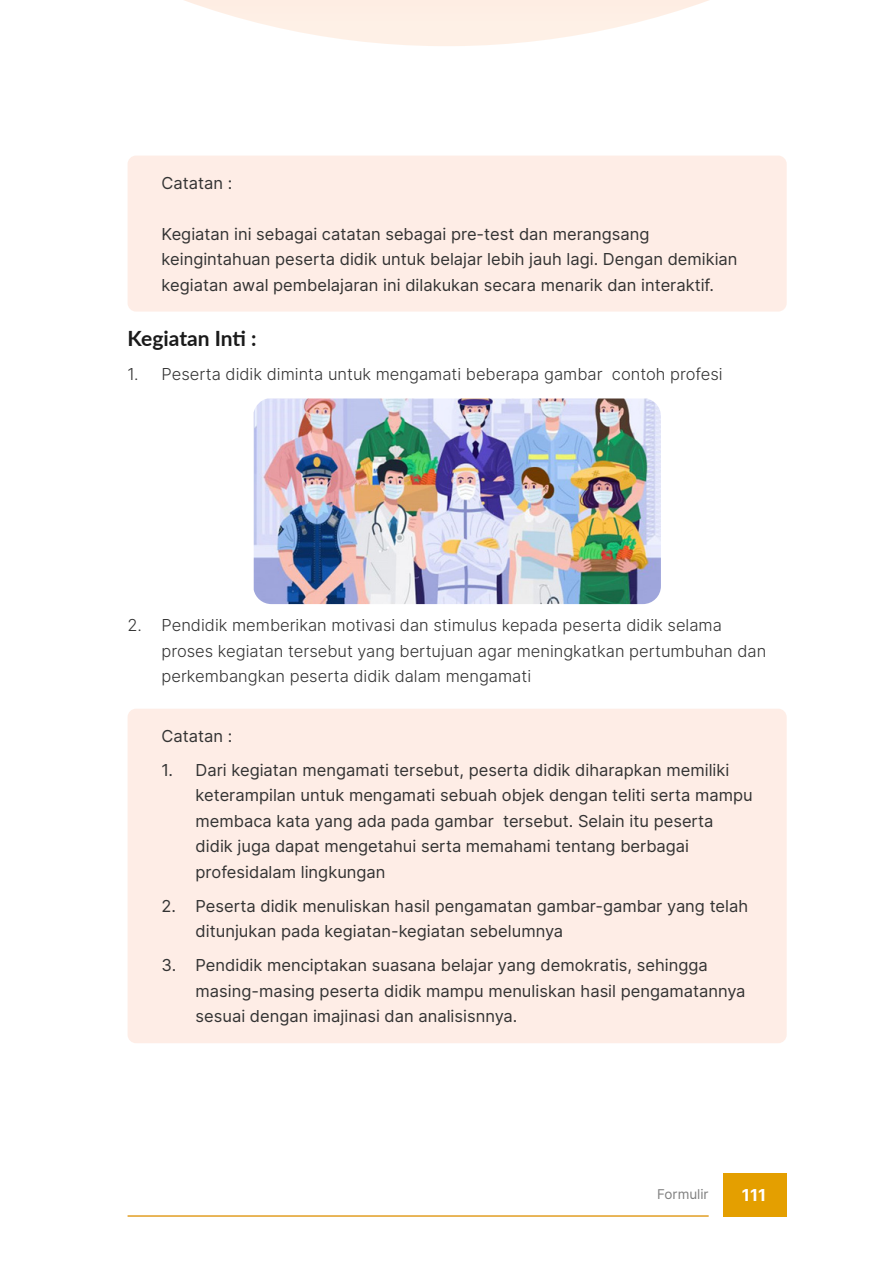
<style>
.page{position:relative;width:893px;height:1263px;background:#fff}
.page>*{position:absolute;margin:0;border:0;box-sizing:border-box;transform-origin:0 0}
.t1{font:700 21px "Lato";color:#1a1a1a}
.shading_number{font:16.5px/25.5px "Inter";color:#333}
.t2{font:300 16.5px/25.5px "Inter";color:#333}
.t3{font:700 16.5px "Inter";color:#fff}
.t4{font:13.5px "Inter";color:#808080}
</style>
<div class="page">
<div style="left:723px;top:1173px;width:64px;height:44px;background:#e49f00"></div>
<hr style="left:128px;top:1215px;width:581px;height:2px;background:#e29e23">
<svg style="left:184px;top:0;width:525px;height:46px"></svg>
<div style="left:128px;top:156px;width:659px;height:156px;background:#feede6;border-radius:9px"></div>
<div style="left:128px;top:709px;width:659px;height:334px;background:#feede6;border-radius:9px"></div>
<img style="left:254px;top:398px;width:407px;height:206px">
<p class="shading_number" style="left:162px;top:169px;width:72px">Catatan :</p>
<p class="shading_number" style="left:162px;top:220px;width:577px">Kegiatan ini sebagai catatan sebagai pre-test dan merangsang keingintahuan peserta didik untuk belajar lebih jauh lagi. Dengan demikian kegiatan awal pembelajaran ini dilakukan secara menarik dan interaktif.</p>
<h3 class="t1" style="left:128px;top:323px;width:130px">Kegiatan Inti :</h3>
<p class="t2" style="left:128px;top:361px;width:597px">1. Peserta didik diminta untuk mengamati beberapa gambar contoh profesi</p>
<p class="t2" style="left:162px;top:612px;width:606px;text-indent:-34px">2. Pendidik memberikan motivasi dan stimulus kepada peserta didik selama proses kegiatan tersebut yang bertujuan agar meningkatkan pertumbuhan dan perkembangkan peserta didik dalam mengamati</p>
<p class="shading_number" style="left:162px;top:722px;width:72px">Catatan :</p>
<p class="shading_number" style="left:196px;top:756px;width:559px;text-indent:-34px">1. Dari kegiatan mengamati tersebut, peserta didik diharapkan memiliki keterampilan untuk mengamati sebuah objek dengan teliti serta mampu membaca kata yang ada pada gambar tersebut. Selain itu peserta didik juga dapat mengetahui serta memahami tentang berbagai profesidalam lingkungan</p>
<p class="shading_number" style="left:196px;top:892px;width:554px;text-indent:-34px">2. Peserta didik menuliskan hasil pengamatan gambar-gambar yang telah ditunjukan pada kegiatan-kegiatan sebelumnya</p>
<p class="shading_number" style="left:196px;top:952px;width:551px;text-indent:-34px">3. Pendidik menciptakan suasana belajar yang demokratis, sehingga masing-masing peserta didik mampu menuliskan hasil pengamatannya sesuai dengan imajinasi dan analisisnnya.</p>
<p class="t4" style="left:657px;top:1184px;width:53px">Formulir</p>
<p class="t3" style="left:742px;top:1183px;width:26px">111</p>
</div>
